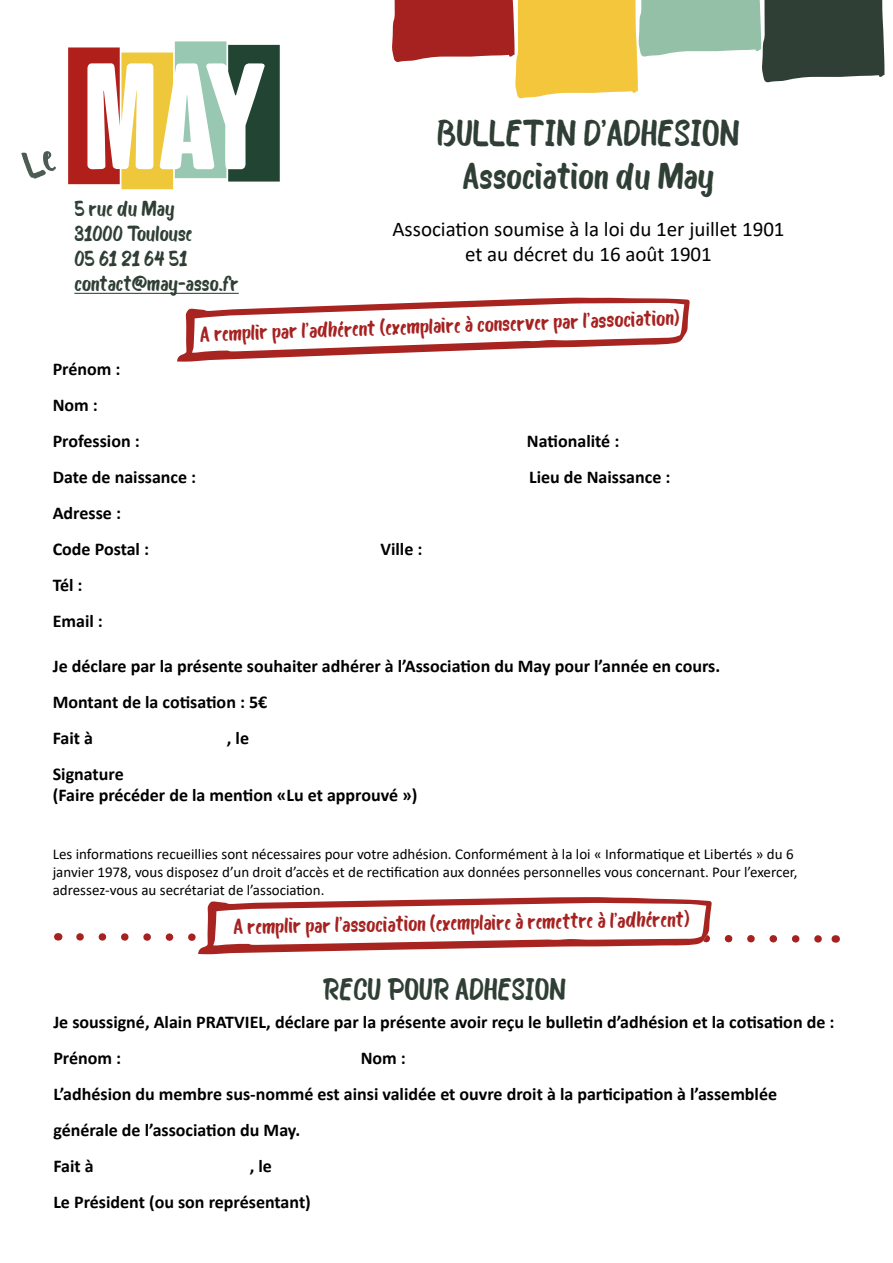
<style>
.page{position:relative;width:893px;height:1263px;background:#fff}
.page>*{position:absolute;margin:0;border:0;box-sizing:border-box;transform-origin:0 0}
.t1{font:36px/43.2px "Bosk";color:#2f3f35;text-align:center}
.t2{font:30px "Bosk";color:#2f3f35}
.t3{font:21px "Bosk";color:#a62221}
.t4{font:21px/25.2px "Calibri";color:#000;text-align:center}
.t5{font:21px/25.2px "Bosk";color:#2f3f35}
.t6{font:700 18px/36px "Calibri";color:#000}
.t7{font:15px/18px "Calibri";color:#000}
</style>
<div class="page">
<svg style="left:392px;top:0;width:492px;height:99px"></svg>
<svg style="left:21px;top:151px;width:35px;height:28px"></svg>
<svg style="left:68px;top:41px;width:212px;height:148px"></svg>
<hr style="left:74px;top:293px;width:165px;height:1px;background:#2f3f35">
<svg style="left:177px;top:298px;width:513px;height:64px"></svg>
<svg style="left:76px;top:897px;width:760px;height:57px"></svg>
<p class="t5" style="left:74px;top:196px;width:166px">5 rue du May<br>31000 Toulouse<br>05 61 21 64 51 contact@may-asso.fr</p>
<h1 class="t1" style="left:437px;top:112px;width:304px">BULLETIN D’ADHESION<br>Association du May</h1>
<p class="t4" style="left:392px;top:216px;width:394px">Association soumise à la loi du 1er juillet 1901 et au décret du 16 août 1901</p>
<p class="t6" style="left:53px;top:350px;width:89px">Prénom :<br>Nom :<br>Profession :</p>
<p class="t3" style="left:200px;top:321px;width:481px;rotate:-2deg">A remplir par l’adhérent (exemplaire à conserver par l’association)</p>
<p class="t6" style="left:527px;top:422px;width:94px">Nationalité :</p>
<p class="t6" style="left:53px;top:458px;width:145px">Date de naissance :</p>
<p class="t6" style="left:529px;top:458px;width:143px">Lieu de Naissance :</p>
<p class="t6" style="left:53px;top:494px;width:98px">Adresse :<br>Code Postal :</p>
<p class="t6" style="left:380px;top:530px;width:44px">Ville :</p>
<p class="t6" style="left:53px;top:566px;width:52px">Tél :<br>Email :</p>
<p class="t6" style="left:53px;top:647px;width:669px">Je déclare par la présente souhaiter adhérer à l’Association du May pour l’année en cours.<br>Montant de la cotisation : 5€<br>Fait à</p>
<p class="t6" style="left:227px;top:719px;width:24px">, le</p>
<p class="t6" style="left:53px;top:762px;width:366px;line-height:21.6px">Signature<br>(Faire précéder de la mention «Lu et approuvé »)</p>
<p class="t7" style="left:53px;top:844px;width:746px">Les informations recueillies sont nécessaires pour votre adhésion. Conformément à la loi « Informatique et Libertés » du 6 janvier 1978, vous disposez d’un droit d’accès et de rectification aux données personnelles vous concernant. Pour l’exercer, adressez-vous au secrétariat de l’association.</p>
<p class="t3" style="left:233px;top:913px;width:458px;rotate:-1deg">A remplir par l’association (exemplaire à remettre à l’adhérent)</p>
<h2 class="t2" style="left:323px;top:970px;width:245px">RECU POUR ADHESION</h2>
<p class="t6" style="left:53px;top:1004px;width:783px">Je soussigné, Alain PRATVIEL, déclare par la présente avoir reçu le bulletin d’adhésion et la cotisation de :<br>Prénom :</p>
<p class="t6" style="left:53px;top:1040px;width:725px;text-indent:307px">Nom :<br>L’adhésion du membre sus-nommé est ainsi validée et ouvre droit à la participation à l’assemblée générale de l’association du May.<br>Fait à</p>
<p class="t6" style="left:53px;top:1148px;width:259px;text-indent:196px">, le<br>Le Président (ou son représentant)</p>
</div>
